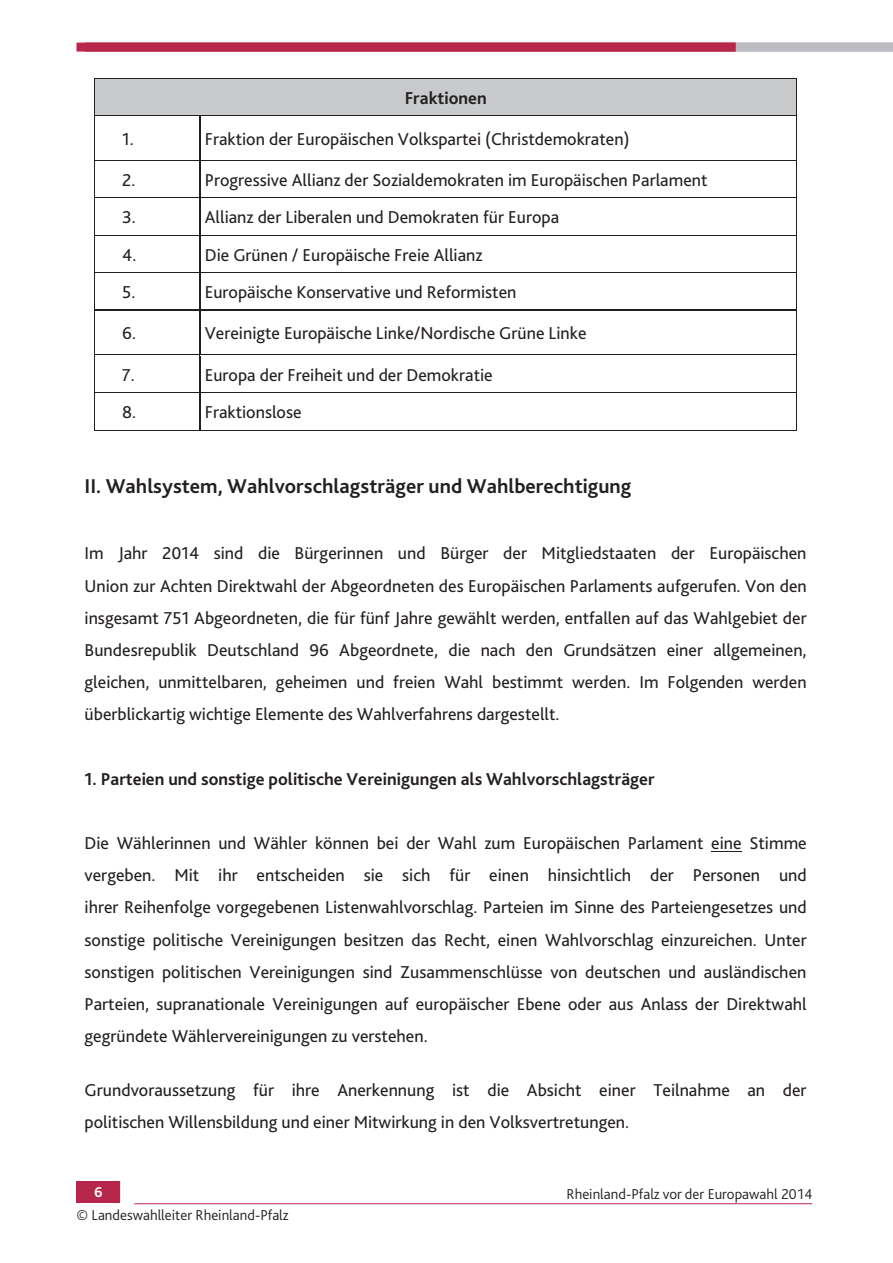
<style>
.page{position:relative;width:893px;height:1263px;background:#fff}
.page>*{position:absolute;margin:0;border:0;box-sizing:border-box;transform-origin:0 0}
.t1{font:700 21px "Bliss 2";color:#231f20}
.t2{font:18px/32.1px "Bliss 2";color:#231f20;text-align:justify}
.t3{font:700 18px "Bliss 2";color:#231f20}
.t4{font:300 15px "Bliss 2";color:#231f20}
.t5{font:700 15px "Bliss 2";color:#fff}
</style>
<div class="page">
<div style="left:736px;top:43px;width:157px;height:9px;background:#bbbdc0"></div>
<div style="left:85px;top:43px;width:651px;height:9px;background:#b7274c"></div>
<div style="left:76px;top:1181px;width:44px;height:21px;background:#b7274c"></div>
<hr style="left:134px;top:1203px;width:678px;height:1px;background:#b7274c">
<div style="left:95px;top:78px;width:701px;height:37px;background:#c8cacc"></div>
<hr style="left:95px;top:78px;width:702px;height:1px;background:#231f20">
<hr style="left:95px;top:78px;width:1px;height:37px;background:#231f20">
<hr style="left:796px;top:78px;width:1px;height:37px;background:#231f20">
<hr style="left:95px;top:115px;width:105px;height:1px;background:#231f20">
<hr style="left:201px;top:115px;width:595px;height:1px;background:#231f20">
<hr style="left:95px;top:116px;width:1px;height:44px;background:#231f20">
<hr style="left:200px;top:116px;width:1px;height:44px;background:#231f20">
<hr style="left:796px;top:116px;width:1px;height:44px;background:#231f20">
<hr style="left:95px;top:160px;width:105px;height:1px;background:#231f20">
<hr style="left:201px;top:160px;width:595px;height:1px;background:#231f20">
<hr style="left:95px;top:161px;width:1px;height:37px;background:#231f20">
<hr style="left:200px;top:161px;width:1px;height:37px;background:#231f20">
<hr style="left:796px;top:161px;width:1px;height:37px;background:#231f20">
<hr style="left:95px;top:198px;width:105px;height:1px;background:#231f20">
<hr style="left:201px;top:198px;width:595px;height:1px;background:#231f20">
<hr style="left:95px;top:199px;width:1px;height:36px;background:#231f20">
<hr style="left:200px;top:199px;width:1px;height:36px;background:#231f20">
<hr style="left:796px;top:199px;width:1px;height:36px;background:#231f20">
<hr style="left:95px;top:235px;width:105px;height:1px;background:#231f20">
<hr style="left:201px;top:235px;width:595px;height:1px;background:#231f20">
<hr style="left:95px;top:236px;width:1px;height:36px;background:#231f20">
<hr style="left:200px;top:236px;width:1px;height:36px;background:#231f20">
<hr style="left:796px;top:236px;width:1px;height:36px;background:#231f20">
<hr style="left:95px;top:272px;width:105px;height:2px;background:#231f20">
<hr style="left:201px;top:272px;width:595px;height:2px;background:#231f20">
<hr style="left:95px;top:274px;width:1px;height:36px;background:#231f20">
<hr style="left:200px;top:274px;width:1px;height:36px;background:#231f20">
<hr style="left:796px;top:274px;width:1px;height:36px;background:#231f20">
<hr style="left:95px;top:310px;width:105px;height:1px;background:#231f20">
<hr style="left:201px;top:310px;width:595px;height:1px;background:#231f20">
<hr style="left:95px;top:311px;width:1px;height:44px;background:#231f20">
<hr style="left:200px;top:311px;width:1px;height:44px;background:#231f20">
<hr style="left:796px;top:311px;width:1px;height:44px;background:#231f20">
<hr style="left:95px;top:355px;width:105px;height:1px;background:#231f20">
<hr style="left:201px;top:355px;width:595px;height:1px;background:#231f20">
<hr style="left:95px;top:356px;width:1px;height:36px;background:#231f20">
<hr style="left:200px;top:356px;width:1px;height:36px;background:#231f20">
<hr style="left:796px;top:356px;width:1px;height:36px;background:#231f20">
<hr style="left:95px;top:392px;width:105px;height:1px;background:#231f20">
<hr style="left:201px;top:392px;width:595px;height:1px;background:#231f20">
<hr style="left:95px;top:393px;width:1px;height:38px;background:#231f20">
<hr style="left:95px;top:430px;width:105px;height:1px;background:#231f20">
<hr style="left:200px;top:393px;width:1px;height:37px;background:#231f20">
<hr style="left:200px;top:430px;width:596px;height:1px;background:#231f20">
<hr style="left:796px;top:393px;width:1px;height:38px;background:#231f20">
<hr style="left:711px;top:851px;width:31px;height:1px;background:#231f20">
<p class="t3" style="left:405px;top:92px;width:84px">Fraktionen</p>
<p class="t2" style="left:122px;top:124px;width:13px">1.</p>
<p class="t2" style="left:205px;top:124px;width:426px">Fraktion der Europäischen Volkspartei (Christdemokraten)</p>
<p class="t2" style="left:122px;top:165px;width:15px">2.</p>
<p class="t2" style="left:205px;top:165px;width:504px">Progressive Allianz der Sozialdemokraten im Europäischen Parlament</p>
<p class="t2" style="left:122px;top:203px;width:15px">3.</p>
<p class="t2" style="left:205px;top:203px;width:356px">Allianz der Liberalen und Demokraten für Europa</p>
<p class="t2" style="left:122px;top:240px;width:16px">4.</p>
<p class="t2" style="left:205px;top:240px;width:279px">Die Grünen / Europäische Freie Allianz</p>
<p class="t2" style="left:122px;top:278px;width:15px">5.</p>
<p class="t2" style="left:205px;top:278px;width:313px">Europäische Konservative und Reformisten</p>
<p class="t2" style="left:122px;top:319px;width:15px">6.</p>
<p class="t2" style="left:205px;top:319px;width:383px">Vereinigte Europäische Linke/Nordische Grüne Linke</p>
<p class="t2" style="left:122px;top:360px;width:14px">7.</p>
<p class="t2" style="left:205px;top:360px;width:289px">Europa der Freiheit und der Demokratie</p>
<p class="t2" style="left:122px;top:398px;width:15px">8.</p>
<p class="t2" style="left:205px;top:398px;width:98px">Fraktionslose</p>
<p class="t1" style="left:85px;top:478px;width:548px">II. Wahlsystem, Wahlvorschlagsträger und Wahlberechtigung</p>
<p class="t2" style="left:85px;top:539px;width:724px">Im Jahr 2014 sind die Bürgerinnen und Bürger der Mitgliedstaaten der Europäischen Union zur Achten Direktwahl der Abgeordneten des Europäischen Parlaments aufgerufen. Von den insgesamt 751 Abgeordneten, die für fünf Jahre gewählt werden, entfallen auf das Wahlgebiet der Bundesrepublik Deutschland 96 Abgeordnete, die nach den Grundsätzen einer allgemeinen, gleichen, unmittelbaren, geheimen und freien Wahl bestimmt werden. Im Folgenden werden überblickartig wichtige Elemente des Wahlverfahrens dargestellt.</p>
<p class="t3" style="left:85px;top:772px;width:571px">1. Parteien und sonstige politische Vereinigungen als Wahlvorschlagsträger</p>
<p class="t2" style="left:85px;top:829px;width:724px">Die Wählerinnen und Wähler können bei der Wahl zum Europäischen Parlament eine Stimme vergeben. Mit ihr entscheiden sie sich für einen hinsichtlich der Personen und ihrer Reihenfolge vorgegebenen Listenwahlvorschlag. Parteien im Sinne des Parteiengesetzes und sonstige politische Vereinigungen besitzen das Recht, einen Wahlvorschlag einzureichen. Unter sonstigen politischen Vereinigungen sind Zusammenschlüsse von deutschen und ausländischen Parteien, supranationale Vereinigungen auf europäischer Ebene oder aus Anlass der Direktwahl gegründete Wählervereinigungen zu verstehen.</p>
<p class="t2" style="left:85px;top:1075px;width:723px">Grundvoraussetzung für ihre Anerkennung ist die Absicht einer Teilnahme an der politischen Willensbildung und einer Mitwirkung in den Volksvertretungen.</p>
<p class="t5" style="left:94px;top:1186px;width:10px">6</p>
<p class="t4" style="left:567px;top:1185px;width:247px">Rheinland-Pfalz vor der Europawahl 2014</p>
<p class="t4" style="left:76px;top:1206px;width:214px">© Landeswahlleiter Rheinland-Pfalz</p>
</div>
